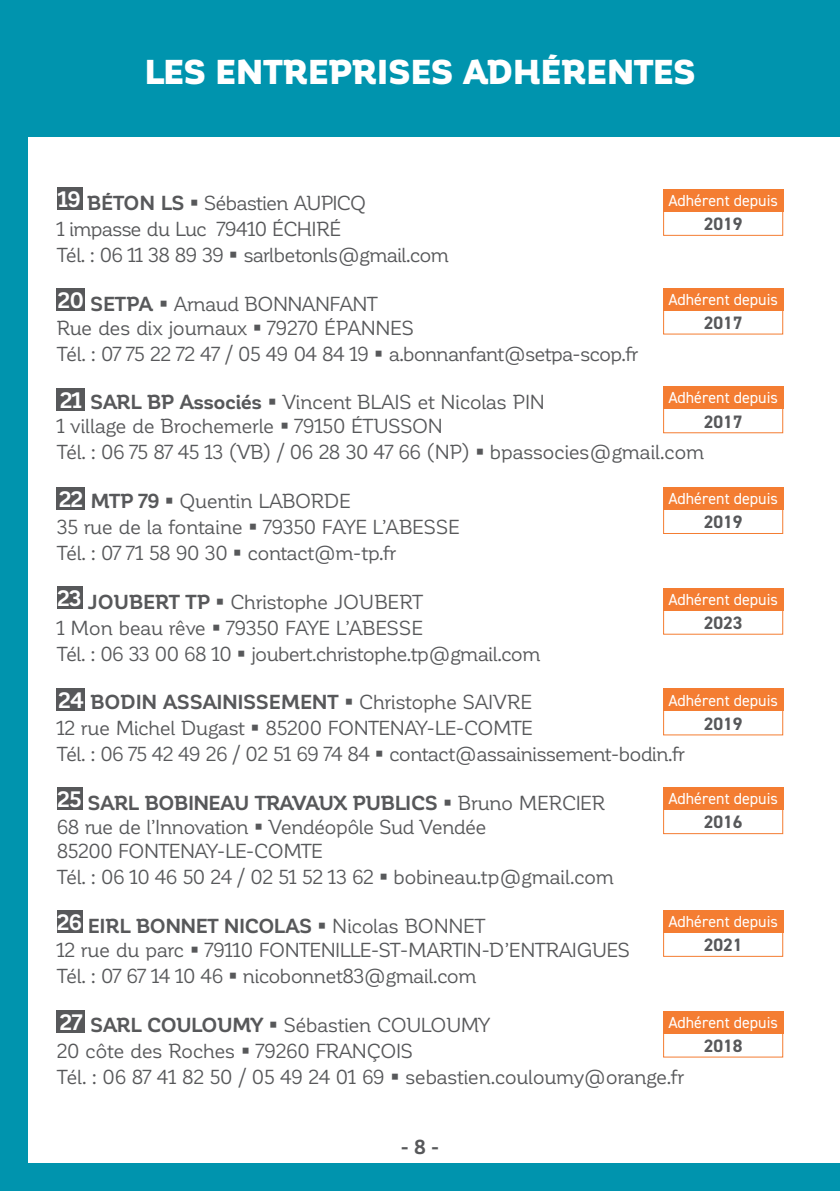
<style>
.page{position:relative;width:840px;height:1191px;background:#fff}
.page>*{position:absolute;margin:0;border:0;box-sizing:border-box;transform-origin:0 0}
.t1{font:900 34px "Corporative";letter-spacing:.01em;color:#fff}
.t2{font:20px/26px "Corporative";letter-spacing:-.025em;color:#57585a}
.t3{font:700 20px "Corporative";color:#57585a}
.t4{font:700 18px "DIN2014";color:#57585a}
.t5{font:16px "DIN2014";color:#fff}
.s1{font-weight:700;font-size:22px;color:#fff}
.s2{font-weight:700}
</style>
<div class="page">
<div style="left:0;top:0;width:839px;height:1191px;background:#0094ae"></div>
<div style="left:28px;top:28px;width:811px;height:1134px;background:#fff"></div>
<div style="left:0;top:0;width:839px;height:136px;background:#0094ae"></div>
<div style="left:57px;top:187px;width:25px;height:23px;background:#57585a"></div>
<div style="left:662px;top:189px;width:120px;height:23px;background:#f47d32"></div>
<div style="left:662px;top:210px;width:120px;height:26px;border:1px solid #f47d32"></div>
<div style="left:57px;top:288px;width:28px;height:22px;background:#57585a"></div>
<div style="left:662px;top:288px;width:120px;height:22px;background:#f47d32"></div>
<div style="left:662px;top:309px;width:120px;height:25px;border:1px solid #f47d32"></div>
<div style="left:57px;top:388px;width:28px;height:23px;background:#57585a"></div>
<div style="left:662px;top:386px;width:120px;height:23px;background:#f47d32"></div>
<div style="left:662px;top:408px;width:120px;height:25px;border:1px solid #f47d32"></div>
<div style="left:57px;top:487px;width:28px;height:22px;background:#57585a"></div>
<div style="left:662px;top:487px;width:120px;height:23px;background:#f47d32"></div>
<div style="left:662px;top:508px;width:120px;height:26px;border:1px solid #f47d32"></div>
<div style="left:57px;top:586px;width:25px;height:22px;background:#57585a"></div>
<div style="left:662px;top:588px;width:120px;height:22px;background:#f47d32"></div>
<div style="left:662px;top:609px;width:120px;height:25px;border:1px solid #f47d32"></div>
<div style="left:57px;top:688px;width:28px;height:23px;background:#57585a"></div>
<div style="left:662px;top:688px;width:120px;height:23px;background:#f47d32"></div>
<div style="left:662px;top:710px;width:120px;height:25px;border:1px solid #f47d32"></div>
<div style="left:57px;top:787px;width:25px;height:23px;background:#57585a"></div>
<div style="left:662px;top:787px;width:120px;height:23px;background:#f47d32"></div>
<div style="left:662px;top:808px;width:120px;height:26px;border:1px solid #f47d32"></div>
<div style="left:57px;top:910px;width:25px;height:23px;background:#57585a"></div>
<div style="left:662px;top:910px;width:120px;height:22px;background:#f47d32"></div>
<div style="left:662px;top:931px;width:120px;height:26px;border:1px solid #f47d32"></div>
<div style="left:57px;top:1010px;width:28px;height:23px;background:#57585a"></div>
<div style="left:662px;top:1010px;width:120px;height:23px;background:#f47d32"></div>
<div style="left:662px;top:1032px;width:120px;height:25px;border:1px solid #f47d32"></div>
<h1 class="t1" style="left:144px;top:53px;width:552px">LES ENTREPRISES ADHÉRENTES</h1>
<p class="t2" style="left:57px;top:190px;width:310px"><span class="s1">19</span> <span class="s2">BÉTON LS</span> ▪ Sébastien AUPICQ<br>1 impasse du Luc 79410 ÉCHIRÉ</p>
<p class="t5" style="left:668px;top:190px;width:111px">Adhérent depuis</p>
<p class="t4" style="left:703px;top:212px;width:40px">2019</p>
<p class="t2" style="left:57px;top:242px;width:393px">Tél. : 06 11 38 89 39 ▪ sarlbetonls@gmail.com</p>
<p class="t2" style="left:57px;top:292px;width:358px;line-height:24px"><span class="s1">20</span> <span class="s2">SETPA</span> ▪ Arnaud BONNANFANT<br>Rue des dix journaux ▪ 79270 ÉPANNES</p>
<p class="t5" style="left:668px;top:289px;width:111px">Adhérent depuis</p>
<p class="t4" style="left:703px;top:311px;width:40px">2017</p>
<p class="t2" style="left:57px;top:341px;width:582px">Tél. : 07 75 22 72 47 / 05 49 04 84 19 ▪ a.bonnanfant@setpa-scop.fr</p>
<p class="t2" style="left:57px;top:390px;width:489px;line-height:24px"><span class="s1">21</span> <span class="s2">SARL BP Associés</span> ▪ Vincent BLAIS et Nicolas PIN<br>1 village de Brochemerle ▪ 79150 ÉTUSSON</p>
<p class="t5" style="left:668px;top:388px;width:111px">Adhérent depuis</p>
<p class="t4" style="left:703px;top:409px;width:40px">2017</p>
<p class="t2" style="left:57px;top:439px;width:648px">Tél. : 06 75 87 45 13 (VB) / 06 28 30 47 66 (NP) ▪ bpassocies@gmail.com</p>
<p class="t2" style="left:57px;top:488px;width:404px"><span class="s1">22</span> <span class="s2">MTP 79</span> ▪ Quentin LABORDE<br>35 rue de la fontaine ▪ 79350 FAYE L’ABESSE</p>
<p class="t5" style="left:668px;top:489px;width:111px">Adhérent depuis</p>
<p class="t4" style="left:703px;top:510px;width:40px">2019</p>
<p class="t2" style="left:57px;top:540px;width:341px">Tél. : 07 71 58 90 30 ▪ contact@m-tp.fr</p>
<p class="t2" style="left:57px;top:589px;width:367px"><span class="s1">23</span> <span class="s2">JOUBERT TP</span> ▪ Christophe JOUBERT<br>1 Mon beau rêve ▪ 79350 FAYE L’ABESSE</p>
<p class="t5" style="left:668px;top:589px;width:111px">Adhérent depuis</p>
<p class="t4" style="left:703px;top:611px;width:40px">2023</p>
<p class="t2" style="left:57px;top:641px;width:485px">Tél. : 06 33 00 68 10 ▪ joubert.christophe.tp@gmail.com</p>
<p class="t2" style="left:57px;top:689px;width:477px"><span class="s1">24</span> <span class="s2">BODIN ASSAINISSEMENT</span> ▪ Christophe SAIVRE<br>12 rue Michel Dugast ▪ 85200 FONTENAY-LE-COMTE</p>
<p class="t5" style="left:668px;top:690px;width:111px">Adhérent depuis</p>
<p class="t4" style="left:703px;top:711px;width:40px">2019</p>
<p class="t2" style="left:57px;top:741px;width:629px">Tél. : 06 75 42 49 26 / 02 51 69 74 84 ▪ contact@assainissement-bodin.fr</p>
<p class="t2" style="left:57px;top:791px;width:549px;line-height:24px"><span class="s1">25</span> <span class="s2">SARL BOBINEAU TRAVAUX PUBLICS</span> ▪ Bruno MERCIER<br>68 rue de l’Innovation ▪ Vendéopôle Sud Vendée</p>
<p class="t5" style="left:668px;top:789px;width:111px">Adhérent depuis</p>
<p class="t4" style="left:703px;top:810px;width:40px">2016</p>
<p class="t2" style="left:57px;top:838px;width:558px">85200 FONTENAY-LE-COMTE<br>Tél. : 06 10 46 50 24 / 02 51 52 13 62 ▪ bobineau.tp@gmail.com</p>
<p class="t2" style="left:57px;top:914px;width:574px;line-height:24px"><span class="s1">26</span> <span class="s2">EIRL BONNET NICOLAS</span> ▪ Nicolas BONNET<br>12 rue du parc ▪ 79110 FONTENILLE-ST-MARTIN-D’ENTRAIGUES</p>
<p class="t5" style="left:668px;top:911px;width:111px">Adhérent depuis</p>
<p class="t4" style="left:703px;top:933px;width:40px">2021</p>
<p class="t2" style="left:57px;top:963px;width:421px">Tél. : 07 67 14 10 46 ▪ nicobonnet83@gmail.com</p>
<p class="t2" style="left:57px;top:1011px;width:435px"><span class="s1">27</span> <span class="s2">SARL COULOUMY</span> ▪ Sébastien COULOUMY<br>20 côte des Roches ▪ 79260 FRANÇOIS</p>
<p class="t5" style="left:668px;top:1012px;width:111px">Adhérent depuis</p>
<p class="t4" style="left:703px;top:1033px;width:40px">2018</p>
<p class="t2" style="left:57px;top:1063px;width:628px">Tél. : 06 87 41 82 50 / 05 49 24 01 69 ▪ sebastien.couloumy@orange.fr</p>
<p class="t3" style="left:400px;top:1135px;width:40px">- 8 -</p>
</div>
